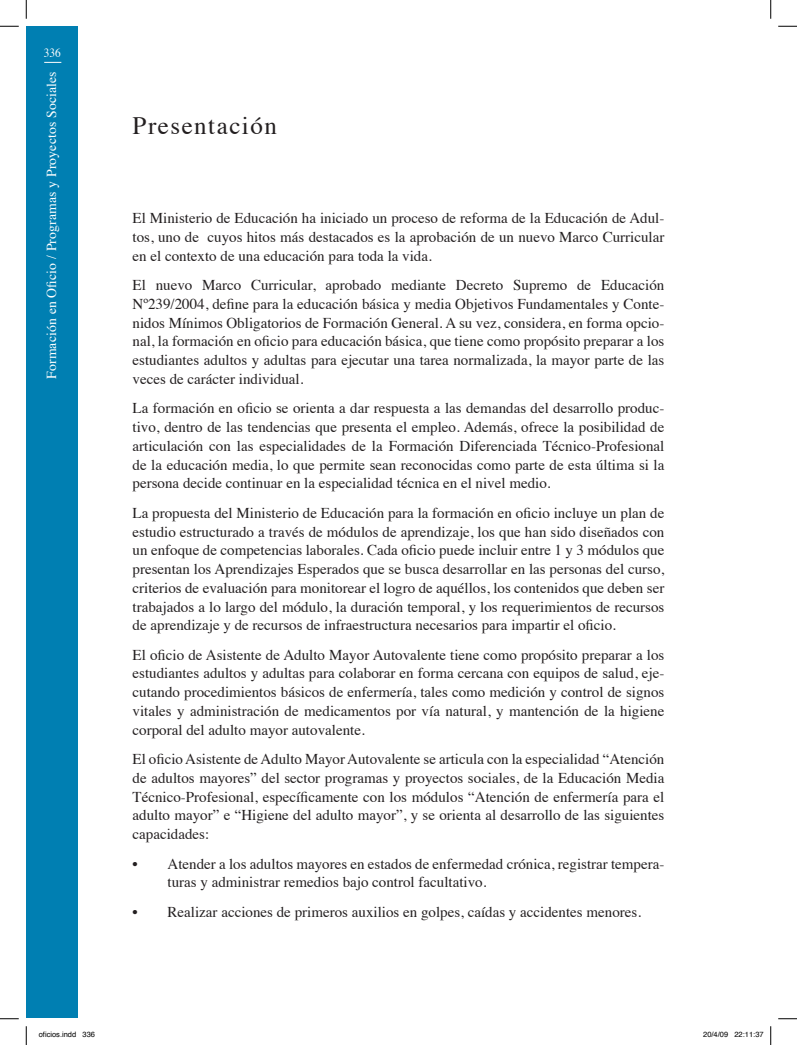
<style>
.page{position:relative;width:797px;height:1045px;background:#fff}
.page>*{position:absolute;margin:0;border:0;box-sizing:border-box;transform-origin:0 0}
.titulo{font:25px "Times";letter-spacing:.06em;color:#231f20}
.texto{font:15px/18.8px "Times";color:#231f20;text-align:justify}
.body{font:15px/18.8px "Times";color:#231f20}
.t1{font:13.75px "Times";letter-spacing:.01em;color:#fff}
.t2{font:12.5px "Times";color:#fff;scale:.9 1}
.t3{font:7.5px "Helvetica";color:#000}
</style>
<div class="page">
<div style="left:26px;top:26px;width:52px;height:991px;background:#007fb2"></div>
<svg style="left:44px;top:62px;width:17px;height:1px"></svg>
<svg style="left:0;top:25px;width:19px;height:2px"></svg>
<svg style="left:778px;top:25px;width:19px;height:2px"></svg>
<svg style="left:0;top:1018px;width:19px;height:1px"></svg>
<svg style="left:778px;top:1018px;width:19px;height:1px"></svg>
<svg style="left:25px;top:0;width:2px;height:19px"></svg>
<svg style="left:25px;top:1026px;width:2px;height:19px"></svg>
<svg style="left:770px;top:0;width:1px;height:19px"></svg>
<svg style="left:770px;top:1026px;width:1px;height:19px"></svg>
<p class="t2" style="left:44px;top:41px;width:20px">336</p>
<p class="t1" style="left:39px;top:379px;width:309px;rotate:-90deg">Formación en Oficio / Programas y Proyectos Sociales</p>
<p class="titulo" style="left:133px;top:102px;width:146px">Presentación</p>
<p class="texto" style="left:133px;top:208px;width:533px">El Ministerio de Educación ha iniciado un proceso de reforma de la Educación de Adul&shy;tos, uno de cuyos hitos más destacados es la aprobación de un nuevo Marco Curricular en el contexto de una educación para toda la vida.</p>
<p class="texto" style="left:133px;top:274px;width:533px">El nuevo Marco Curricular, aprobado mediante Decreto Supremo de Educación Nº239/2004, define para la educación básica y media Objetivos Fundamentales y Conte&shy;nidos Mínimos Obligatorios de Formación General. A su vez, considera, en forma opcio&shy;nal, la formación en oficio para educación básica, que tiene como propósito preparar a los estudiantes adultos y adultas para ejecutar una tarea normalizada, la mayor parte de las veces de carácter individual.</p>
<p class="texto" style="left:133px;top:398px;width:533px">La formación en oficio se orienta a dar respuesta a las demandas del desarrollo produc&shy;tivo, dentro de las tendencias que presenta el empleo. Además, ofrece la posibilidad de articulación con las especialidades de la Formación Diferenciada Técnico-Profesional de la educación media, lo que permite sean reconocidas como parte de esta última si la persona decide continuar en la especialidad técnica en el nivel medio.</p>
<p class="texto" style="left:133px;top:502px;width:533px">La propuesta del Ministerio de Educación para la formación en oficio incluye un plan de estudio estructurado a través de módulos de aprendizaje, los que han sido diseñados con un enfoque de competencias laborales. Cada oficio puede incluir entre 1 y 3 módulos que presentan los Aprendizajes Esperados que se busca desarrollar en las personas del curso, criterios de evaluación para monitorear el logro de aquéllos, los contenidos que deben ser trabajados a lo largo del módulo, la duración temporal, y los requerimientos de recursos de aprendizaje y de recursos de infraestructura necesarios para impartir el oficio.</p>
<p class="texto" style="left:133px;top:644px;width:533px">El oficio de Asistente de Adulto Mayor Autovalente tiene como propósito preparar a los estudiantes adultos y adultas para colaborar en forma cercana con equipos de salud, eje&shy;cutando procedimientos básicos de enfermería, tales como medición y control de signos vitales y administración de medicamentos por vía natural, y mantención de la higiene corporal del adulto mayor autovalente.</p>
<p class="texto" style="left:133px;top:748px;width:533px">El oficio Asistente de Adulto Mayor Autovalente se articula con la especialidad “Atención de adultos mayores” del sector programas y proyectos sociales, de la Educación Media Técnico-Profesional, específicamente con los módulos “Atención de enfermería para el adulto mayor” e “Higiene del adulto mayor”, y se orienta al desarrollo de las siguientes capacidades:</p>
<p class="body" style="left:168px;top:853px;width:498px;text-indent:-35px">• Atender a los adultos mayores en estados de enfermedad crónica, registrar tempera&shy;turas y administrar remedios bajo control facultativo.</p>
<p class="body" style="left:133px;top:901px;width:510px">• Realizar acciones de primeros auxilios en golpes, caídas y accidentes menores.</p>
<p class="t3" style="left:39px;top:1029px;width:58px">oficios.indd 336</p>
<p class="t3" style="left:703px;top:1029px;width:62px">20/4/09 22:11:37</p>
</div>
